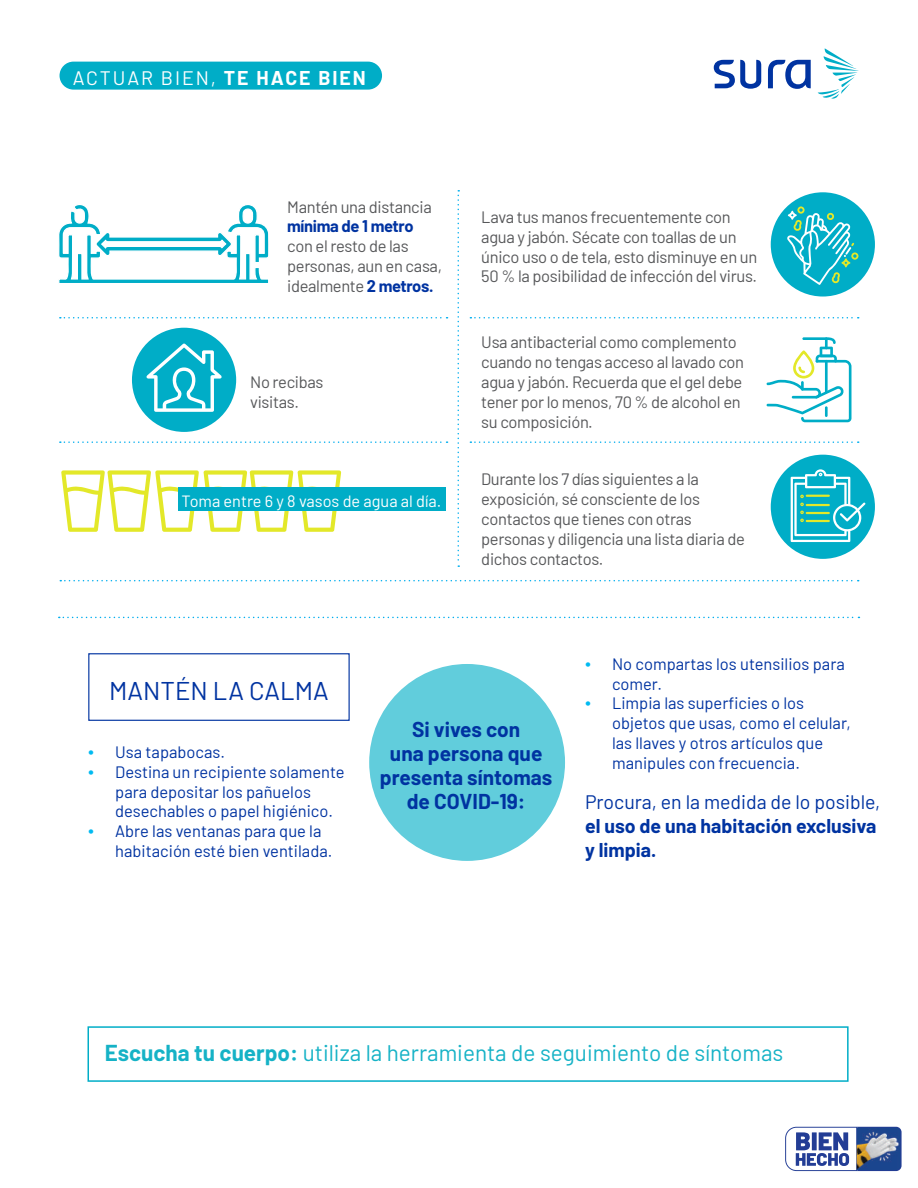
<style>
.page{position:relative;width:918px;height:1188px;background:#fff}
.page>*{position:absolute;margin:0;border:0;box-sizing:border-box;transform-origin:0 0}
.t1{font:25.65px "Barlow";color:#0033a1}
.t2{font:22.5px "Barlow";color:#15b2c6}
.t3{font:700 21px/24px "Barlow";color:#0033a1;text-align:center}
.t4{font:700 19.5px/24px "Barlow";color:#0033a1}
.t5{font:19.5px "Barlow";color:#0033a1}
.t6{font:19.5px "Barlow";letter-spacing:.1em;color:#fff}
.t7{font:16.5px/19.8px "Barlow";letter-spacing:-.02em;color:#57585a}
.t8{font:16.5px/19.8px "Barlow";color:#0033a1}
.t9{font:700 16.5px "Barlow";letter-spacing:-.02em;color:#0033a1}
.t10{font:16.35px "Barlow";color:#fff}
.s1{font-weight:700}
.s2{font-weight:700;color:#0033a1}
.s3{font-family:"Myriad Pro";font-size:21px;color:#00baf1}
</style>
<div class="page">
<svg style="left:818px;top:48px;width:40px;height:51px"></svg>
<svg style="left:714px;top:60px;width:47px;height:29px"></svg>
<svg style="left:768px;top:60px;width:43px;height:29px"></svg>
<div style="left:60px;top:62px;width:322px;height:28px;background:#00adc7;border-radius:14px"></div>
<div style="left:771px;top:192px;width:104px;height:105px;background:#00adc7;border-radius:50%"></div>
<div style="left:771px;top:455px;width:104px;height:104px;background:#00adc7;border-radius:50%"></div>
<svg style="left:59px;top:205px;width:210px;height:78px"></svg>
<svg style="left:787px;top:206px;width:71px;height:79px"></svg>
<svg style="left:791px;top:469px;width:75px;height:73px"></svg>
<svg style="left:61px;top:470px;width:280px;height:62px"></svg>
<div style="left:178px;top:487px;width:267px;height:23px;background:#00adc7"></div>
<div style="left:369px;top:664px;width:196px;height:197px;background:#61cddc;border-radius:50%"></div>
<svg style="left:59px;top:617px;width:800px;height:1px"></svg>
<div style="left:88px;top:653px;width:262px;height:68px;border:1px solid #0033a1"></div>
<div style="left:132px;top:328px;width:104px;height:104px;background:#00adc7;border-radius:50%"></div>
<svg style="left:146px;top:343px;width:76px;height:69px"></svg>
<svg style="left:767px;top:337px;width:84px;height:85px"></svg>
<svg style="left:458px;top:190px;width:1px;height:377px"></svg>
<svg style="left:470px;top:317px;width:389px;height:2px"></svg>
<svg style="left:60px;top:317px;width:388px;height:2px"></svg>
<svg style="left:470px;top:441px;width:389px;height:2px"></svg>
<svg style="left:60px;top:441px;width:388px;height:2px"></svg>
<svg style="left:60px;top:580px;width:799px;height:1px"></svg>
<div style="left:88px;top:1026px;width:761px;height:56px;border:2px solid #00adc7"></div>
<svg style="left:785px;top:1127px;width:117px;height:44px"></svg>
<img style="left:857px;top:1128px;width:43px;height:42px">
<p class="t6" style="left:73px;top:64px;width:295px">ACTUAR BIEN, <span class="s1">TE HACE BIEN</span></p>
<p class="t7" style="left:287px;top:196px;width:146px">Mantén una distancia</p>
<p class="t9" style="left:287px;top:214px;width:128px">mínima de 1 metro</p>
<p class="t7" style="left:287px;top:235px;width:156px">con el resto de las personas, aun en casa, idealmente <span class="s2">2 metros.</span></p>
<p class="t7" style="left:250px;top:371px;width:75px">No recibas visitas.</p>
<p class="t10" style="left:182px;top:489px;width:261px">Toma entre 6 y 8 vasos de agua al día.</p>
<p class="t7" style="left:481px;top:206px;width:278px">Lava tus manos frecuentemente con agua y jabón. Sécate con toallas de un único uso o de tela, esto disminuye en un 50 % la posibilidad de infección del virus.</p>
<p class="t7" style="left:481px;top:331px;width:264px">Usa antibacterial como complemento cuando no tengas acceso al lavado con agua y jabón. Recuerda que el gel debe tener por lo menos, 70 % de alcohol en su composición.</p>
<p class="t7" style="left:481px;top:468px;width:265px">Durante los 7 días siguientes a la exposición, sé consciente de los contactos que tienes con otras personas y diligencia una lista diaria de dichos contactos.</p>
<h1 class="t1" style="left:109px;top:672px;width:221px">MANTÉN LA CALMA</h1>
<p class="t8" style="left:88px;top:741px;width:138px"><span class="s3">•</span> Usa tapabocas.</p>
<p class="t8" style="left:115px;top:761px;width:231px;text-indent:-27px"><span class="s3">•</span> Destina un recipiente solamente para depositar los pañuelos desechables o papel higiénico.</p>
<p class="t8" style="left:115px;top:820px;width:219px;text-indent:-27px"><span class="s3">•</span> Abre las ventanas para que la habitación esté bien ventilada.</p>
<p class="t3" style="left:380px;top:716px;width:174px">Si vives con<br>una persona que presenta síntomas de COVID-19:</p>
<p class="t8" style="left:612px;top:653px;width:234px;text-indent:-27px"><span class="s3">•</span> No compartas los utensilios para comer.</p>
<p class="t8" style="left:612px;top:692px;width:240px;text-indent:-27px"><span class="s3">•</span> Limpia las superficies o los objetos que usas, como el celular, las llaves y otros artículos que manipules con frecuencia.</p>
<p class="t5" style="left:585px;top:788px;width:297px">Procura, en la medida de lo posible,</p>
<p class="t4" style="left:585px;top:812px;width:293px">el uso de una habitación exclusiva y limpia.</p>
<h2 class="t2" style="left:105px;top:1037px;width:680px"><span class="s1">Escucha tu cuerpo:</span> utiliza la herramienta de seguimiento de síntomas</h2>
</div>
